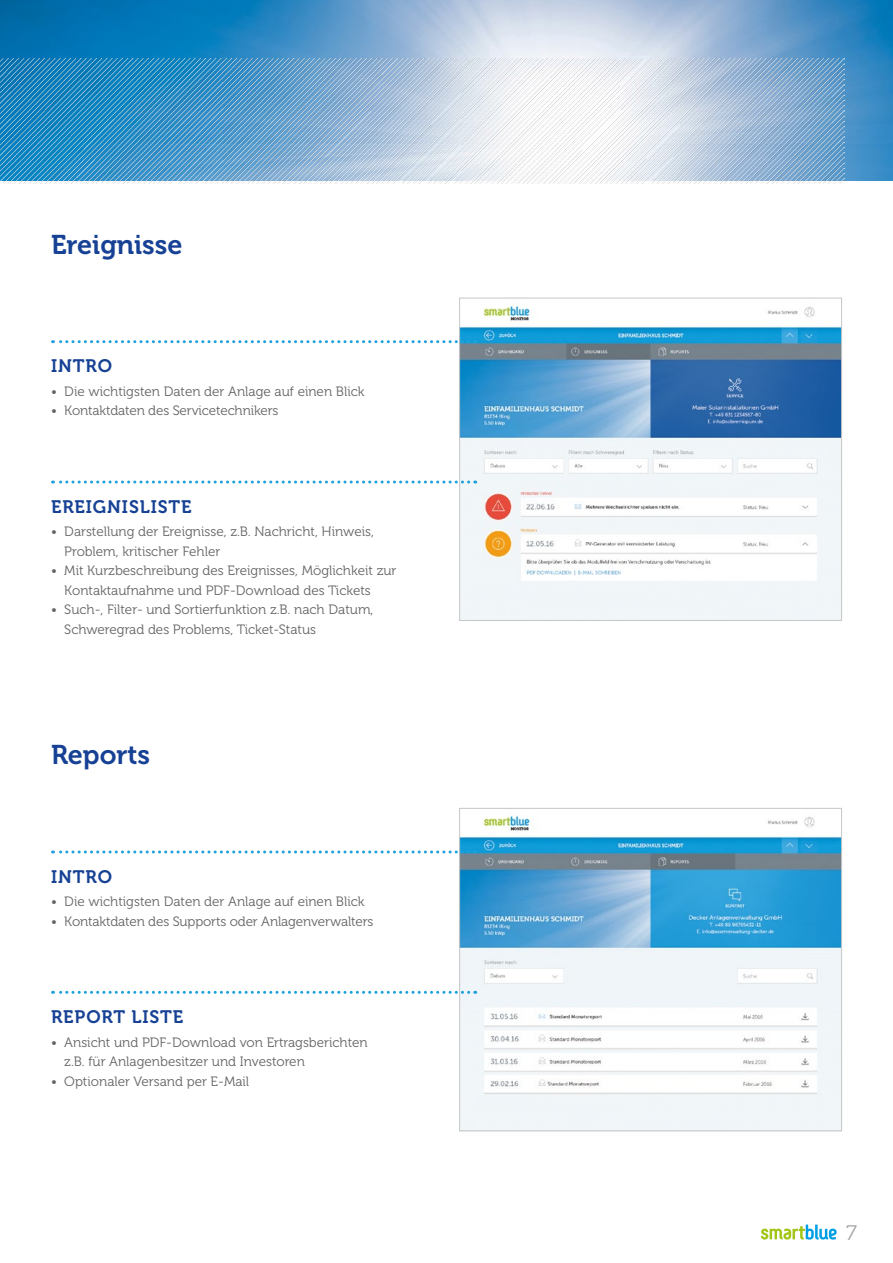
<style>
.page{position:relative;width:893px;height:1263px;background:#fff}
.page>*{position:absolute;margin:0;border:0;box-sizing:border-box;transform-origin:0 0}
.t1{font:27px "Museo 700";color:#164194}
.t2{font:21px "Museo 300";color:#a8a8a7}
.t3{font:18px "Museo 700";letter-spacing:.05em;color:#164194}
.t4{font:13.5px/19.5px "Museo 300";color:#646363}
</style>
<div class="page">
<img style="left:0;top:0;width:893px;height:180px">
<img style="left:0;top:58px;width:845px;height:126px">
<svg style="left:761px;top:1224px;width:76px;height:15px"></svg>
<img style="left:461px;top:305px;width:379px;height:314px">
<div style="left:459px;top:298px;width:383px;height:323px;border:1px solid #c6c6c6"></div>
<img style="left:461px;top:815px;width:379px;height:314px">
<div style="left:459px;top:808px;width:383px;height:323px;border:1px solid #c6c6c6"></div>
<svg style="left:53px;top:340px;width:416px;height:3px"></svg>
<svg style="left:53px;top:850px;width:416px;height:3px"></svg>
<svg style="left:53px;top:480px;width:416px;height:3px"></svg>
<svg style="left:53px;top:991px;width:416px;height:3px"></svg>
<h1 class="t1" style="left:51px;top:230px;width:133px">Ereignisse</h1>
<h3 class="t3" style="left:51px;top:356px;width:62px">INTRO</h3>
<p class="t4" style="left:51px;top:382px;width:315px">• Die wichtigsten Daten der Anlage auf einen Blick</p>
<p class="t4" style="left:51px;top:401px;width:229px">• Kontaktdaten des Servicetechnikers</p>
<h3 class="t3" style="left:51px;top:496px;width:142px">EREIGNISLISTE</h3>
<p class="t4" style="left:64px;top:522px;width:311px;text-indent:-13px">• Darstellung der Ereignisse, z.B. Nachricht, Hinweis,<br>Problem, kritischer Fehler</p>
<p class="t4" style="left:64px;top:561px;width:334px;text-indent:-13px">• Mit Kurzbeschreibung des Ereignisses, Möglichkeit zur<br>Kontaktaufnahme und PDF-Download des Tickets</p>
<p class="t4" style="left:64px;top:600px;width:311px;text-indent:-13px">• Such-, Filter- und Sortierfunktion z.B. nach Datum,<br>Schweregrad des Problems, Ticket-Status</p>
<h1 class="t1" style="left:51px;top:740px;width:101px">Reports</h1>
<h3 class="t3" style="left:51px;top:866px;width:62px">INTRO</h3>
<p class="t4" style="left:51px;top:892px;width:315px">• Die wichtigsten Daten der Anlage auf einen Blick</p>
<p class="t4" style="left:51px;top:912px;width:324px">• Kontaktdaten des Supports oder Anlagenverwalters</p>
<h3 class="t3" style="left:51px;top:1006px;width:134px">REPORT LISTE</h3>
<p class="t4" style="left:64px;top:1032px;width:305px;text-indent:-13px">• Ansicht und PDF-Download von Ertragsberichten z.B. für Anlagenbesitzer und Investoren</p>
<p class="t4" style="left:51px;top:1071px;width:200px">• Optionaler Versand per E-Mail</p>
<h2 class="t2" style="left:846px;top:1221px;width:12px">7</h2>
</div>
